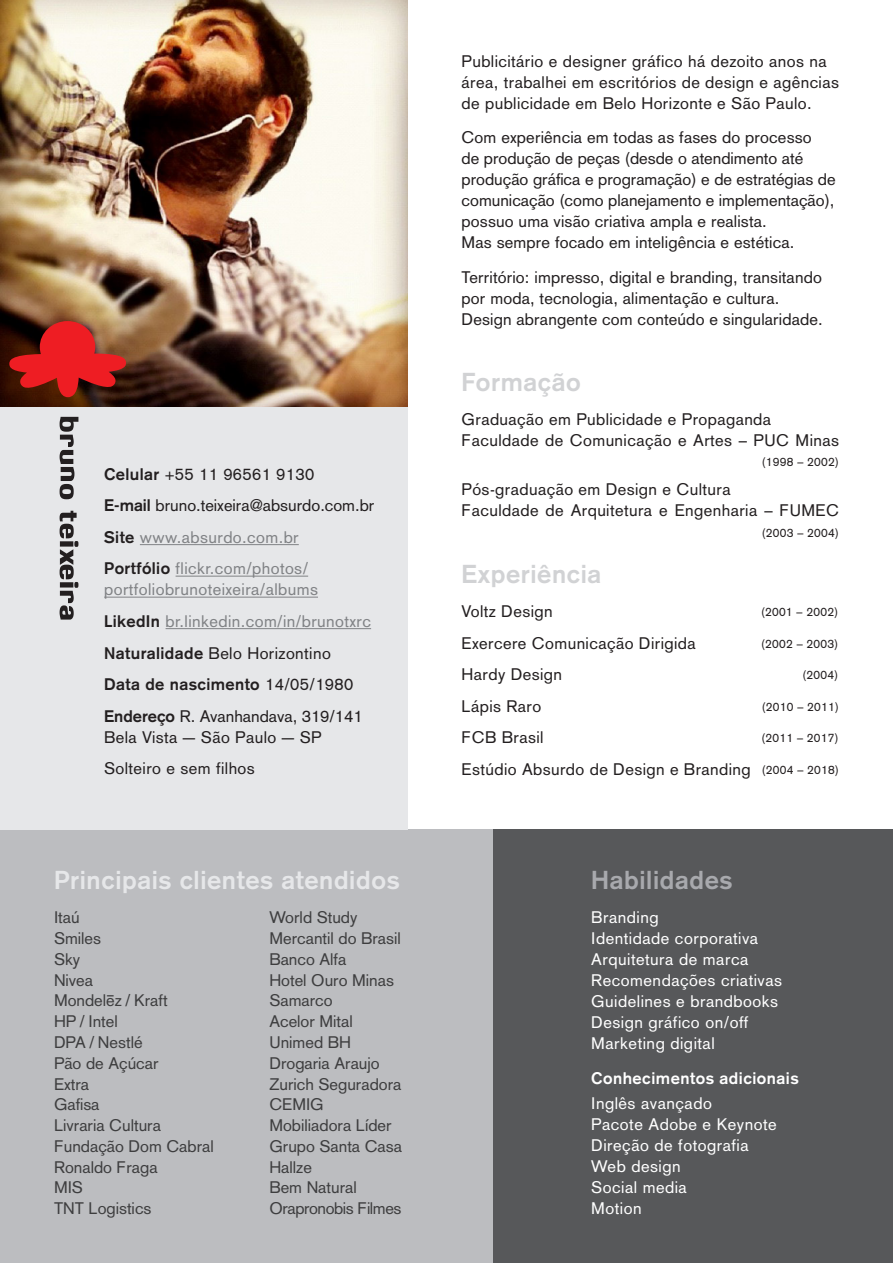
<style>
.page{position:relative;width:893px;height:1263px;background:#fff}
.page>*{position:absolute;margin:0;border:0;box-sizing:border-box;transform-origin:0 0}
.t1{font:700 25.5px "Akzidenz Grotesk";letter-spacing:.025em;color:#e6e7e9}
.t2{font:700 25.5px "Akzidenz Grotesk";letter-spacing:.025em;color:#d1d2d4}
.t3{font:700 25.5px "Akzidenz Grotesk";letter-spacing:.025em;color:#a8a9ad}
.t4{font:16.5px/21px "Akzidenz Grotesk";letter-spacing:.025em;color:#231f20}
.t5{font:16.5px "Akzidenz Grotesk";color:#3e3e3f}
.t6{font:16.5px "Akzidenz Grotesk";letter-spacing:.03em;color:#fff}
.t7{font:16.5px "Akzidenz Grotesk";color:#231f20}
.t8{font:16.5px/21px "Akzidenz Grotesk";letter-spacing:.025em;color:#808285}
.t9{font:700 16.5px "Akzidenz Grotesk";letter-spacing:.025em;color:#231f20}
.t10{font:700 16.5px "Akzidenz Grotesk";letter-spacing:.03em;color:#fff}
.t11{font:16.5px "Akzidenz Grotesk";letter-spacing:-.025em;color:#3e3e3f}
.t12{font:16.5px "Akzidenz Grotesk";color:#3e3e3f;scale:.8 1}
.t13{font:12px "Akzidenz Grotesk";letter-spacing:.025em;color:#231f20}
.s1{font-weight:700}
.s2{font-weight:700;color:#231f20}
.s3{font-weight:400}
.s4{font-size:12px}
</style>
<div class="page">
<div style="left:0;top:829px;width:493px;height:434px;background:#bcbdc0"></div>
<div style="left:0;top:0;width:408px;height:829px;background:#e6e7e9"></div>
<hr style="left:140px;top:544px;width:159px;height:1px;background:#808285">
<hr style="left:176px;top:576px;width:132px;height:1px;background:#808285">
<hr style="left:104px;top:597px;width:214px;height:1px;background:#808285">
<hr style="left:166px;top:628px;width:205px;height:1px;background:#808285">
<img style="left:0;top:0;width:408px;height:406px">
<svg style="left:9px;top:321px;width:117px;height:76px;background:#a4251f"></svg>
<svg style="left:60px;top:417px;width:18px;height:82px"></svg>
<svg style="left:60px;top:511px;width:18px;height:109px"></svg>
<div style="left:493px;top:829px;width:400px;height:434px;background:#57585a"></div>
<p class="t4" style="left:104px;top:464px;width:212px"><span class="s1">Celular</span> +55 11 96561 9130</p>
<p class="t7" style="left:104px;top:496px;width:272px"><span class="s1">E-mail</span> bruno.teixeira@absurdo.com.br</p>
<p class="t8" style="left:104px;top:527px;width:196px"><span class="s2">Site</span> www.absurdo.com.br</p>
<p class="t8" style="left:104px;top:558px;width:215px"><span class="s2">Portfólio</span> flickr.com/photos/ portfoliobrunoteixeira/albums</p>
<p class="t8" style="left:104px;top:611px;width:268px"><span class="s2">LikedIn</span> br.linkedin.com/in/brunotxrc</p>
<p class="t4" style="left:104px;top:642px;width:228px"><span class="s1">Naturalidade</span> Belo Horizontino</p>
<p class="t9" style="left:104px;top:674px;width:251px">Data de nascimento <span class="s3">14/05/1980</span></p>
<p class="t7" style="left:104px;top:706px;width:260px"><span class="s1">Endereço</span> R. Avanhandava, 319/141</p>
<p class="t4" style="left:104px;top:726px;width:219px">Bela Vista – São Paulo – SP</p>
<p class="t4" style="left:104px;top:758px;width:152px">Solteiro e sem filhos</p>
<p class="t1" style="left:54px;top:865px;width:347px">Principais clientes atendidos</p>
<p class="t5" style="left:54px;top:908px;width:27px">Itaú</p>
<p class="t5" style="left:54px;top:929px;width:49px">Smiles</p>
<p class="t5" style="left:54px;top:949px;width:28px">Sky</p>
<p class="t5" style="left:54px;top:970px;width:41px">Nivea</p>
<p class="t5" style="left:54px;top:991px;width:115px">Mondelez / Kraft</p>
<p class="t5" style="left:54px;top:1012px;width:65px">HP / Intel</p>
<p class="t5" style="left:54px;top:1032px;width:90px">DPA / Nestlé</p>
<p class="t5" style="left:54px;top:1053px;width:106px">Pão de Açúcar</p>
<p class="t5" style="left:54px;top:1074px;width:37px">Extra</p>
<p class="t5" style="left:54px;top:1095px;width:47px">Gafisa</p>
<p class="t5" style="left:54px;top:1115px;width:108px">Livraria Cultura</p>
<p class="t5" style="left:54px;top:1136px;width:161px">Fundação Dom Cabral</p>
<p class="t5" style="left:54px;top:1157px;width:105px">Ronaldo Fraga</p>
<p class="t5" style="left:54px;top:1178px;width:30px">MIS</p>
<p class="t5" style="left:54px;top:1199px;width:99px">TNT Logistics</p>
<p class="t12" style="left:107px;top:985px;width:10px">–</p>
<p class="t5" style="left:269px;top:908px;width:89px">World Study</p>
<p class="t5" style="left:269px;top:929px;width:133px">Mercantil do Brasil</p>
<p class="t5" style="left:269px;top:949px;width:79px">Banco Alfa</p>
<p class="t5" style="left:269px;top:970px;width:126px">Hotel Ouro Minas</p>
<p class="t5" style="left:269px;top:991px;width:65px">Samarco</p>
<p class="t5" style="left:269px;top:1012px;width:85px">Acelor Mital</p>
<p class="t5" style="left:269px;top:1032px;width:83px">Unimed BH</p>
<p class="t5" style="left:269px;top:1053px;width:112px">Drogaria Araujo</p>
<p class="t5" style="left:269px;top:1074px;width:134px">Zurich Seguradora</p>
<p class="t5" style="left:269px;top:1095px;width:56px">CEMIG</p>
<p class="t5" style="left:269px;top:1115px;width:124px">Mobiliadora Líder</p>
<p class="t5" style="left:269px;top:1136px;width:134px">Grupo Santa Casa</p>
<p class="t5" style="left:269px;top:1157px;width:44px">Hallze</p>
<p class="t5" style="left:269px;top:1178px;width:89px">Bem Natural</p>
<p class="t11" style="left:269px;top:1199px;width:133px">Orapronobis Filmes</p>
<p class="t4" style="left:462px;top:50px;width:379px">Publicitário e designer gráfico há dezoito anos na área, trabalhei em escritórios de design e agências de publicidade em Belo Horizonte e São Paulo.</p>
<p class="t4" style="left:462px;top:127px;width:352px">Com experiência em todas as fases do processo</p>
<p class="t7" style="left:462px;top:149px;width:343px">de produção de peças (desde o atendimento até</p>
<p class="t7" style="left:462px;top:170px;width:376px">produção gráfica e programação) e de estratégias de</p>
<p class="t7" style="left:462px;top:191px;width:374px">comunicação (como planejamento e implementação),</p>
<p class="t4" style="left:462px;top:211px;width:307px">possuo uma visão criativa ampla e realista.</p>
<p class="t4" style="left:462px;top:232px;width:334px">Mas sempre focado em inteligência e estética.</p>
<p class="t4" style="left:462px;top:266px;width:362px">Território: impresso, digital e branding, transitando por moda, tecnologia, alimentação e cultura.</p>
<p class="t4" style="left:462px;top:308px;width:363px">Design abrangente com conteúdo e singularidade.</p>
<p class="t2" style="left:462px;top:367px;width:121px">Formação</p>
<p class="t4" style="left:462px;top:408px;width:379px">Graduação em Publicidade e Propaganda<br>Faculdade de Comunicação e Artes – PUC Minas</p>
<p class="t13" style="left:762px;top:455px;width:79px">(1998 – 2002)</p>
<p class="t4" style="left:462px;top:479px;width:271px">Pós-graduação em Design e Cultura</p>
<p class="t4" style="left:462px;top:500px;width:379px">Faculdade de Arquitetura e Engenharia – FUMEC</p>
<p class="t13" style="left:762px;top:525px;width:79px">(2003 – 2004)</p>
<p class="t2" style="left:462px;top:558px;width:141px">Experiência</p>
<p class="t4" style="left:462px;top:601px;width:93px">Voltz Design</p>
<p class="t13" style="left:761px;top:605px;width:79px">(2001 – 2002)</p>
<p class="t4" style="left:462px;top:632px;width:236px">Exercere Comunicação Dirigida</p>
<p class="t13" style="left:761px;top:636px;width:79px">(2002 – 2003)</p>
<p class="t4" style="left:462px;top:664px;width:102px">Hardy Design</p>
<p class="t13" style="left:802px;top:668px;width:37px">(2004)</p>
<p class="t4" style="left:462px;top:695px;width:81px">Lápis Raro</p>
<p class="t13" style="left:762px;top:699px;width:79px">(2010 – 2011)</p>
<p class="t4" style="left:462px;top:727px;width:83px">FCB Brasil</p>
<p class="t13" style="left:761px;top:731px;width:79px">(2011 – 2017)</p>
<p class="t4" style="left:462px;top:758px;width:379px">Estúdio Absurdo de Design e Branding <span class="s4">(2004 – 2018)</span></p>
<p class="t3" style="left:591px;top:865px;width:143px">Habilidades</p>
<p class="t6" style="left:591px;top:908px;width:69px">Branding</p>
<p class="t6" style="left:591px;top:929px;width:168px">Identidade corporativa</p>
<p class="t6" style="left:591px;top:950px;width:159px">Arquitetura de marca</p>
<p class="t6" style="left:591px;top:971px;width:192px">Recomendações criativas</p>
<p class="t6" style="left:591px;top:992px;width:188px">Guidelines e brandbooks</p>
<p class="t6" style="left:591px;top:1013px;width:159px">Design gráfico on/off</p>
<p class="t6" style="left:591px;top:1034px;width:125px">Marketing digital</p>
<p class="t10" style="left:591px;top:1068px;width:209px">Conhecimentos adicionais</p>
<p class="t6" style="left:591px;top:1094px;width:122px">Inglês avançado</p>
<p class="t6" style="left:591px;top:1115px;width:187px">Pacote Adobe e Keynote</p>
<p class="t6" style="left:591px;top:1136px;width:159px">Direção de fotografia</p>
<p class="t6" style="left:591px;top:1157px;width:91px">Web design</p>
<p class="t6" style="left:591px;top:1178px;width:97px">Social media</p>
<p class="t6" style="left:591px;top:1199px;width:52px">Motion</p>
</div>
